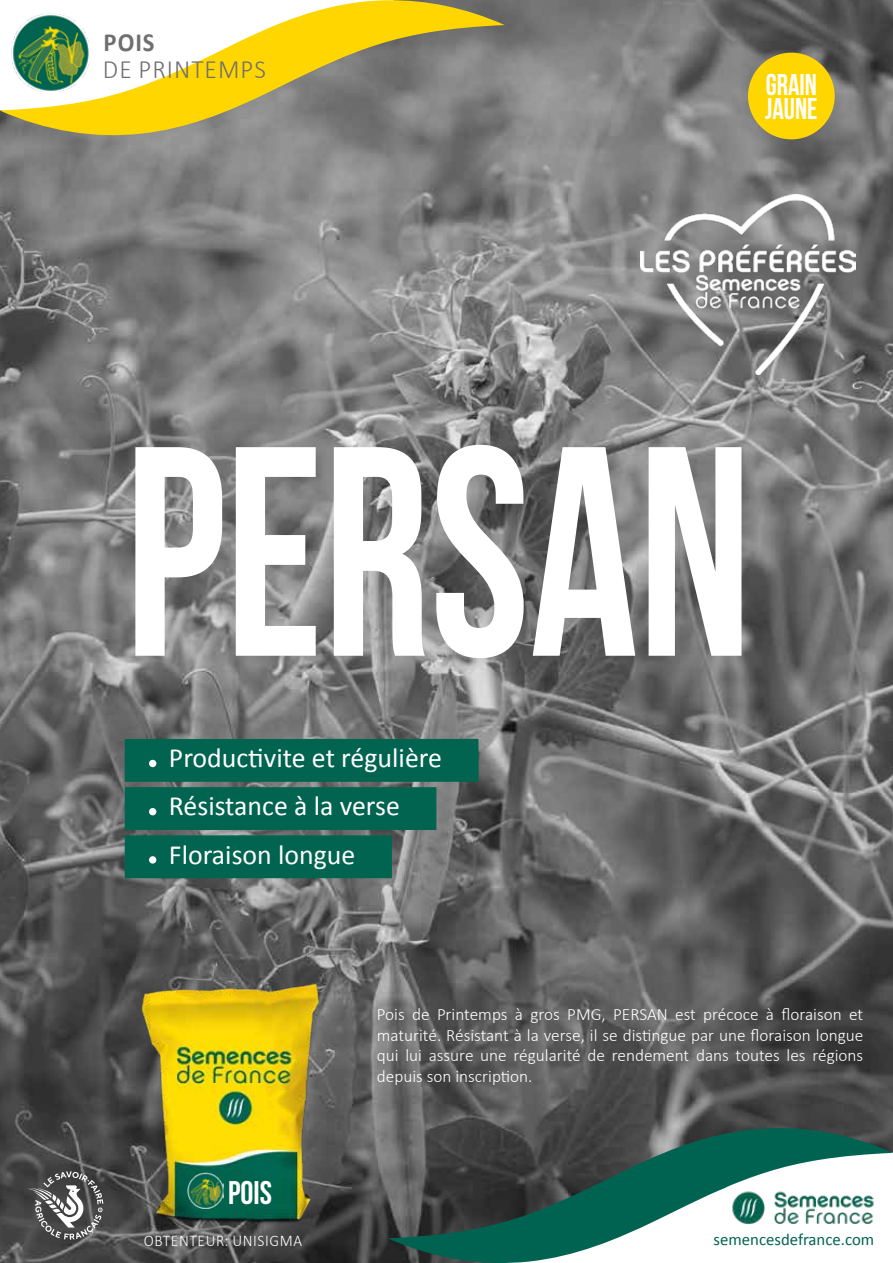
<style>
.page{position:relative;width:893px;height:1263px;background:#fff}
.page>*{position:absolute;margin:0;border:0;box-sizing:border-box;transform-origin:0 0}
.t1{font:297.9px "Bebas Neue";color:#fff;scale:.89 1}
.t2{font:700 32.7px "Bebas Neue";color:#fff}
.t3{font:30px/24px "Bebas Neue";color:#fff;scale:.94 1}
.t4{font:27.9px/48.2px "Calibri";color:#fff}
.t5{font:300 26.4px "Calibri";letter-spacing:.04em;color:#706f6f;scale:.96 1}
.t6{font:700 26.25px "Calibri";color:#706f6f;scale:.94 1}
.t7{font:300 17.25px/20.7px "Calibri";color:#fff;text-align:justify}
.t8{font:16.8px "Calibri";color:#006451}
.t9{font:300 16.35px "Calibri";letter-spacing:.04em;color:#fff;scale:.94 1}
</style>
<div class="page">
<img style="left:0;top:0;width:893px;height:1263px">
<svg style="left:0;top:0;width:505px;height:139px"></svg>
<img style="left:640px;top:194px;width:216px;height:180px">
<img style="left:10px;top:12px;width:80px;height:80px">
<svg style="left:388px;top:1128px;width:505px;height:135px"></svg>
<svg style="left:720px;top:1187px;width:7px;height:3px"></svg>
<div style="left:125px;top:739px;width:353px;height:43px;background:#006451"></div>
<div style="left:125px;top:787px;width:311px;height:43px;background:#006451"></div>
<div style="left:125px;top:835px;width:267px;height:43px;background:#006451"></div>
<div style="left:149px;top:760px;width:7px;height:7px;background:#fff;border-radius:50%"></div>
<div style="left:149px;top:808px;width:7px;height:7px;background:#fff;border-radius:50%"></div>
<div style="left:149px;top:856px;width:7px;height:7px;background:#fff;border-radius:50%"></div>
<div style="left:748px;top:53px;width:87px;height:86px;background:#ffd600;border-radius:50%"></div>
<img style="left:57px;top:936px;width:372px;height:292px">
<img style="left:187px;top:1172px;width:36px;height:37px">
<svg style="left:27px;top:1171px;width:76px;height:69px"></svg>
<h3 class="t6" style="left:104px;top:26px;width:56px">POIS</h3>
<h3 class="t5" style="left:103px;top:53px;width:171px">DE PRINTEMPS</h3>
<h3 class="t3" style="left:765px;top:72px;width:57px">GRAIN<br>JAUNE</h3>
<h1 class="t1" style="left:125px;top:389px;width:706px">PERSAN</h1>
<h3 class="t4" style="left:169px;top:734px;width:275px">Productivite et régulière<br>Résistance à la verse<br>Floraison longue</h3>
<h2 class="t2" style="left:228px;top:1174px;width:45px">pois</h2>
<p class="t7" style="left:377px;top:1004px;width:488px">Pois de Printemps à gros PMG, PERSAN est précoce à floraison et maturité. Résistant à la verse, il se distingue par une floraison longue qui lui assure une régularité de rendement dans toutes les régions depuis son inscription.</p>
<p class="t9" style="left:144px;top:1231px;width:170px">OBTENTEUR: UNISIGMA</p>
<p class="t8" style="left:714px;top:1228px;width:162px">semencesdefrance.com</p>
</div>
